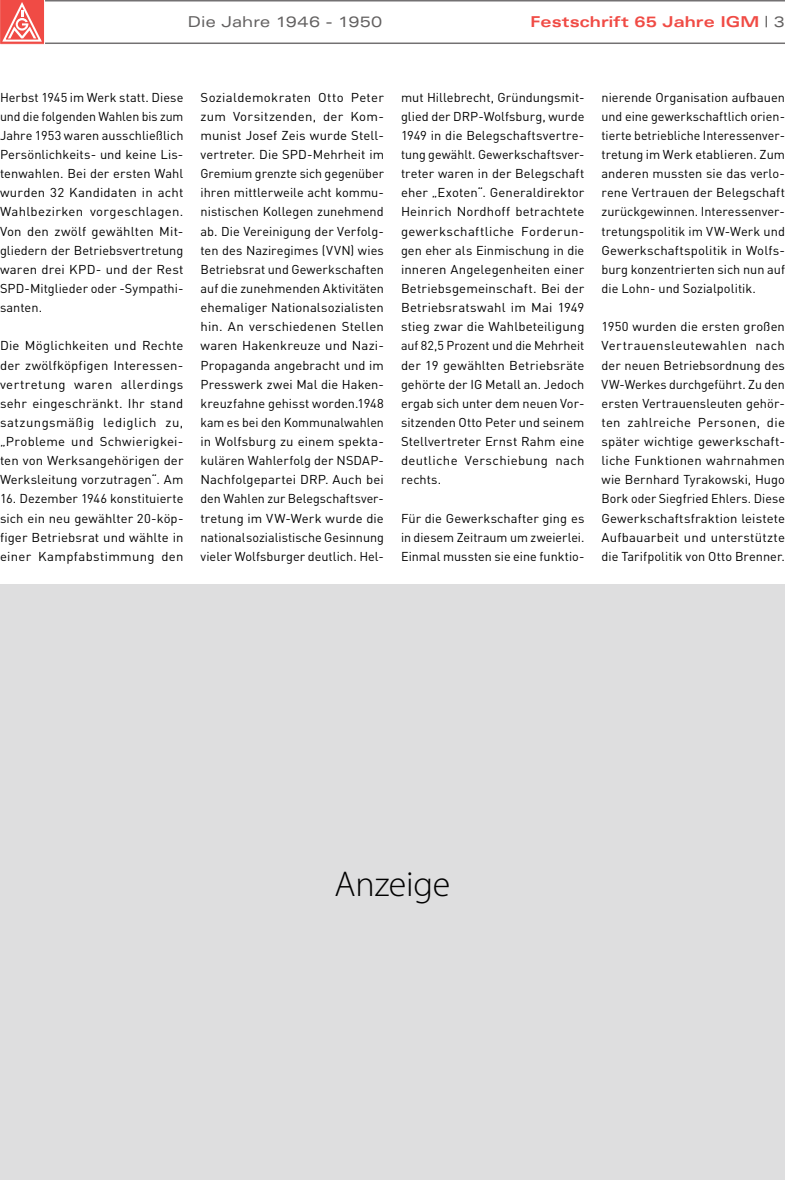
<style>
.page{position:relative;width:785px;height:1180px;background:#fff}
.page>*{position:absolute;margin:0;border:0;box-sizing:border-box;transform-origin:0 0}
.t1{font:300 36px "Myriad Pro";letter-spacing:-.005em;color:#000}
.t2{font:700 expanded 15px "Univers LT Std";color:#f04b45}
.t3{font:expanded 15px "Univers LT Std";letter-spacing:.005em;color:#626060}
.t4{font:12.75px/19.2px "DINOT";letter-spacing:.005em;color:#000;text-align:justify}
.s1{font-weight:400;color:#626060}
</style>
<div class="page">
<hr style="left:0;top:43px;width:784px;height:1px;background:#737172">
<hr style="left:0;top:0;width:784px;height:2px;background:#737172">
<div style="left:0;top:0;width:45px;height:45px;border:1px solid #fff"></div>
<svg style="left:1px;top:0;width:43px;height:43px;background:#f37571"></svg>
<div style="left:0;top:585px;width:784px;height:595px;background:#dededf"></div>
<p class="t3" style="left:188px;top:15px;width:196px">Die Jahre 1946 - 1950</p>
<p class="t2" style="left:530px;top:13px;width:256px">Festschrift 65 Jahre IGM <span class="s1">| 3</span></p>
<p class="t4" style="left:0;top:89px;width:185px">Herbst 1945 im Werk statt. Diese und die folgenden Wahlen bis zum Jahre 1953 waren ausschließlich Persönlichkeits- und keine Lis&shy;tenwahlen. Bei der ersten Wahl wurden 32 Kandidaten in acht Wahlbezirken vorgeschlagen.<br>Von den zwölf gewählten Mit&shy;gliedern der Betriebsvertretung waren drei KPD- und der Rest SPD-Mitglieder oder -Sympathi&shy;santen.</p>
<p class="t4" style="left:0;top:338px;width:185px">Die Möglichkeiten und Rechte der zwölfköpfigen Interessen&shy;vertretung waren allerdings sehr eingeschränkt. Ihr stand satzungsmäßig lediglich zu, „Probleme und Schwierigkei&shy;ten von Werksangehörigen der Werksleitung vorzutragen“. Am</p>
<p class="t4" style="left:0;top:491px;width:185px">16. Dezember 1946 konstituierte sich ein neu gewählter 20-köp&shy;figer Betriebsrat und wählte in einer Kampfabstimmung den</p>
<p class="t4" style="left:200px;top:89px;width:185px">Sozialdemokraten Otto Peter zum Vorsitzenden, der Kom&shy;munist Josef Zeis wurde Stell&shy;vertreter. Die SPD-Mehrheit im Gremium grenzte sich gegenüber ihren mittlerweile acht kommu&shy;nistischen Kollegen zunehmend ab. Die Vereinigung der Verfolg&shy;ten des Naziregimes (VVN) wies Betriebsrat und Gewerkschaften auf die zunehmenden Aktivitäten ehemaliger Nationalsozialisten hin. An verschiedenen Stellen waren Hakenkreuze und Nazi-Propaganda angebracht und im Presswerk zwei Mal die Haken&shy;kreuzfahne gehisst worden.1948 kam es bei den Kommunalwahlen in Wolfsburg zu einem spekta&shy;kulären Wahlerfolg der NSDAP-Nachfolgepartei DRP. Auch bei den Wahlen zur Belegschaftsver&shy;tretung im VW-Werk wurde die nationalsozialistische Gesinnung vieler Wolfsburger deutlich. Hel-</p>
<p class="t4" style="left:401px;top:89px;width:185px">mut Hillebrecht, Gründungsmit&shy;glied der DRP-Wolfsburg, wurde 1949 in die Belegschaftsvertre&shy;tung gewählt. Gewerkschaftsver&shy;treter waren in der Belegschaft eher „Exoten“. Generaldirektor Heinrich Nordhoff betrachtete gewerkschaftliche Forderun&shy;gen eher als Einmischung in die inneren Angelegenheiten einer Betriebsgemeinschaft. Bei der Betriebsratswahl im Mai 1949 stieg zwar die Wahlbeteiligung auf 82,5 Prozent und die Mehrheit der 19 gewählten Betriebsräte gehörte der IG Metall an. Jedoch ergab sich unter dem neuen Vor&shy;sitzenden Otto Peter und seinem Stellvertreter Ernst Rahm eine deutliche Verschiebung nach rechts.</p>
<p class="t4" style="left:401px;top:510px;width:185px">Für die Gewerkschafter ging es in diesem Zeitraum um zweierlei.<br>Einmal mussten sie eine funktio-</p>
<p class="t4" style="left:601px;top:89px;width:185px">nierende Organisation aufbauen und eine gewerkschaftlich orien&shy;tierte betriebliche Interessenver&shy;tretung im Werk etablieren. Zum anderen mussten sie das verlo&shy;rene Vertrauen der Belegschaft zurückgewinnen. Interessenver&shy;tretungspolitik im VW-Werk und Gewerkschaftspolitik in Wolfs&shy;burg konzentrierten sich nun auf die Lohn- und Sozialpolitik.</p>
<p class="t4" style="left:601px;top:319px;width:185px">1950 wurden die ersten großen Vertrauensleutewahlen nach der neuen Betriebsordnung des VW-Werkes durchgeführt. Zu den ersten Vertrauensleuten gehör&shy;ten zahlreiche Personen, die später wichtige gewerkschaft&shy;liche Funktionen wahrnahmen wie Bernhard Tyrakowski, Hugo Bork oder Siegfried Ehlers. Diese Gewerkschaftsfraktion leistete Aufbauarbeit und unterstützte die Tarifpolitik von Otto Brenner.</p>
<h1 class="t1" style="left:334px;top:862px;width:117px">Anzeige</h1>
</div>
